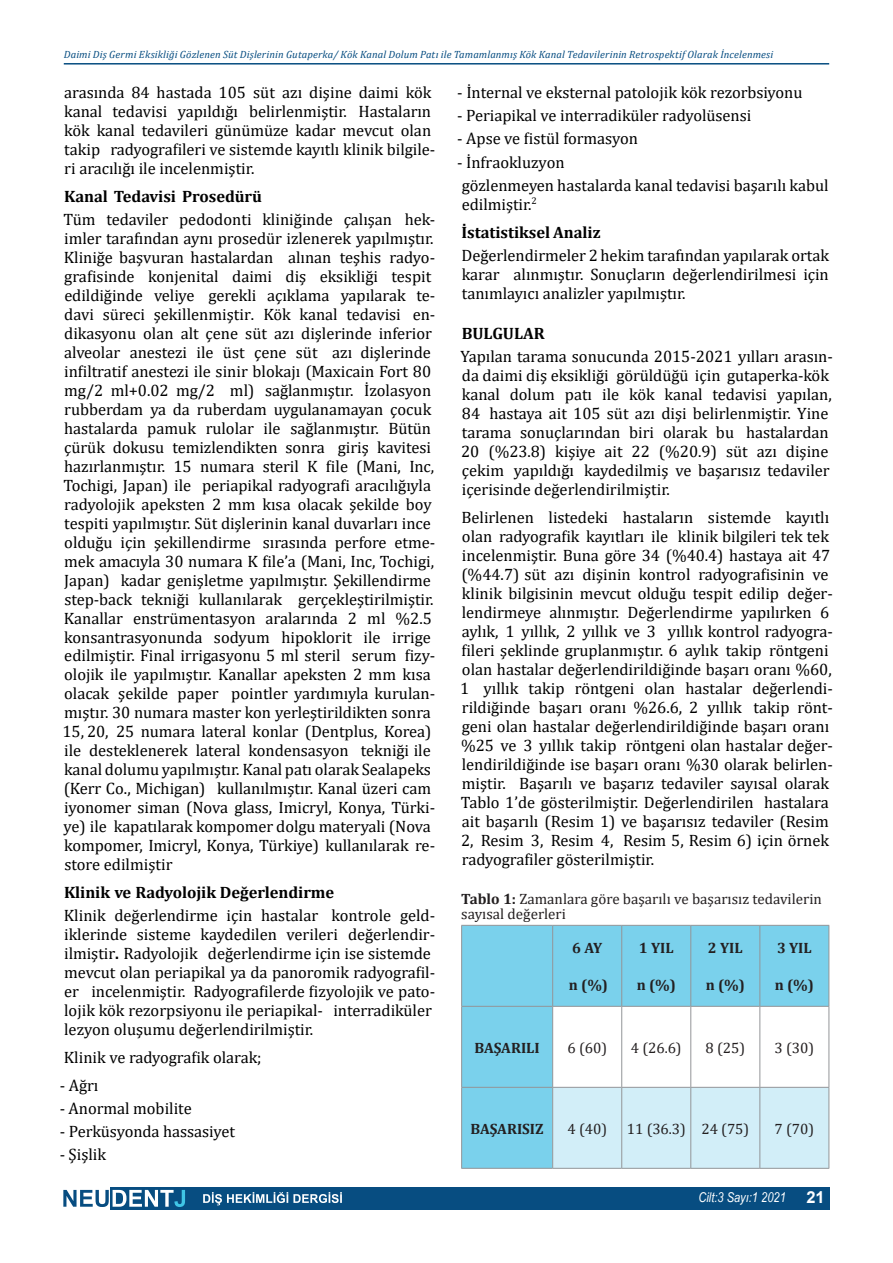
<style>
.page{position:relative;width:893px;height:1263px;background:#fff}
.page>*{position:absolute;margin:0;border:0;box-sizing:border-box;transform-origin:0 0}
.t1{font:16.5px/19px "Cambria";letter-spacing:-.005em;color:#000}
.t2{font:700 16.5px/27.9px "Cambria";letter-spacing:-.005em;color:#000}
.t3{font:15px/15px "Cambria";color:#231f20}
.t4{font:700 15px "Cambria";color:#231f20}
.t5{font:italic 13.5px "Arial Narrow";color:#fff}
.t6{font:italic 10.5px "Cambria";letter-spacing:.01em;color:#074d81}
.s1{font-weight:700}
.s2{font-weight:400}
.s3{font-family:"Arial";font-weight:700;font-style:normal;font-size:16.5px}
</style>
<div class="page">
<div style="left:110px;top:1187px;width:719px;height:22px;background:#074d81"></div>
<svg style="left:63px;top:1190px;width:122px;height:17px"></svg>
<svg style="left:203px;top:1192px;width:139px;height:13px"></svg>
<hr style="left:64px;top:63px;width:765px;height:2px;background:#074d81">
<svg style="left:462px;top:926px;width:366px;height:242px;fill:#7ad1ec"></svg>
<div style="left:553px;top:1088px;width:275px;height:80px;background:#d2eef8"></div>
<hr style="left:461px;top:925px;width:92px;height:1px;background:#939598">
<hr style="left:461px;top:926px;width:1px;height:80px;background:#939598">
<hr style="left:553px;top:925px;width:69px;height:1px;background:#939598">
<hr style="left:552px;top:926px;width:1px;height:80px;background:#939598">
<hr style="left:622px;top:925px;width:69px;height:1px;background:#939598">
<hr style="left:621px;top:926px;width:1px;height:80px;background:#939598">
<hr style="left:691px;top:925px;width:69px;height:1px;background:#939598">
<hr style="left:690px;top:926px;width:1px;height:80px;background:#939598">
<hr style="left:760px;top:925px;width:69px;height:1px;background:#939598">
<hr style="left:759px;top:926px;width:1px;height:80px;background:#939598">
<hr style="left:828px;top:926px;width:1px;height:80px;background:#939598">
<hr style="left:461px;top:1006px;width:92px;height:1px;background:#939598">
<hr style="left:461px;top:1007px;width:1px;height:80px;background:#939598">
<hr style="left:553px;top:1006px;width:69px;height:1px;background:#939598">
<hr style="left:552px;top:1007px;width:1px;height:80px;background:#939598">
<hr style="left:622px;top:1006px;width:69px;height:1px;background:#939598">
<hr style="left:621px;top:1007px;width:1px;height:80px;background:#939598">
<hr style="left:691px;top:1006px;width:69px;height:1px;background:#939598">
<hr style="left:690px;top:1007px;width:1px;height:80px;background:#939598">
<hr style="left:760px;top:1006px;width:69px;height:1px;background:#939598">
<hr style="left:759px;top:1007px;width:1px;height:80px;background:#939598">
<hr style="left:828px;top:1007px;width:1px;height:80px;background:#939598">
<hr style="left:461px;top:1087px;width:92px;height:1px;background:#939598">
<hr style="left:461px;top:1088px;width:1px;height:80px;background:#939598">
<hr style="left:553px;top:1087px;width:69px;height:1px;background:#939598">
<hr style="left:552px;top:1088px;width:1px;height:80px;background:#939598">
<hr style="left:622px;top:1087px;width:69px;height:1px;background:#939598">
<hr style="left:621px;top:1088px;width:1px;height:80px;background:#939598">
<hr style="left:691px;top:1087px;width:69px;height:1px;background:#939598">
<hr style="left:690px;top:1088px;width:1px;height:80px;background:#939598">
<hr style="left:760px;top:1087px;width:69px;height:1px;background:#939598">
<hr style="left:759px;top:1088px;width:1px;height:80px;background:#939598">
<hr style="left:828px;top:1088px;width:1px;height:80px;background:#939598">
<hr style="left:461px;top:1168px;width:92px;height:1px;background:#939598">
<hr style="left:553px;top:1168px;width:69px;height:1px;background:#939598">
<hr style="left:622px;top:1168px;width:69px;height:1px;background:#939598">
<hr style="left:691px;top:1168px;width:69px;height:1px;background:#939598">
<hr style="left:760px;top:1168px;width:69px;height:1px;background:#939598">
<p class="t6" style="left:64px;top:47px;width:711px">Daimi Diş Germi Eksikliği Gözlenen Süt Dişlerinin Gutaperka/ Kök Kanal Dolum Patı ile Tamamlanmış Kök Kanal Tedavilerinin Retrospektif Olarak İncelenmesi</p>
<p class="t1" style="left:64px;top:83px;width:373px">arasında 84 hastada 105 süt azı dişine daimi kök kanal tedavisi yapıldığı belirlenmiştir. Hastaların kök kanal tedavileri günümüze kadar mevcut olan takip radyografileri ve sistemde kayıtlı klinik bilgile&shy;ri aracılığı ile incelenmiştir.</p>
<p class="t2" style="left:64px;top:182px;width:199px">Kanal Tedavisi Prosedürü</p>
<p class="t1" style="left:62px;top:210px;width:374px">Tüm tedaviler pedodonti kliniğinde çalışan hek&shy;imler tarafından aynı prosedür izlenerek yapılmıştır.<br>Kliniğe başvuran hastalardan alınan teşhis radyo&shy;grafisinde konjenital daimi diş eksikliği tespit edildiğinde veliye gerekli açıklama yapılarak te&shy;davi süreci şekillenmiştir. Kök kanal tedavisi en&shy;dikasyonu olan alt çene süt azı dişlerinde inferior alveolar anestezi ile üst çene süt azı dişlerinde infiltratif anestezi ile sinir blokajı (Maxicain Fort 80 mg/2 ml+0.02 mg/2 ml) sağlanmıştır. İzolasyon rubberdam ya da ruberdam uygulanamayan çocuk hastalarda pamuk rulolar ile sağlanmıştır. Bütün çürük dokusu temizlendikten sonra giriş kavitesi hazırlanmıştır. 15 numara steril K file (Mani, Inc, Tochigi, Japan) ile periapikal radyografi aracılığıyla radyolojik apeksten 2 mm kısa olacak şekilde boy tespiti yapılmıştır. Süt dişlerinin kanal duvarları ince olduğu için şekillendirme sırasında perfore etme&shy;mek amacıyla 30 numara K file’a (Mani, Inc, Tochigi, Japan) kadar genişletme yapılmıştır. Şekillendirme step-back tekniği kullanılarak gerçekleştirilmiştir.<br>Kanallar enstrümentasyon aralarında 2 ml %2.5 konsantrasyonunda sodyum hipoklorit ile irrige edilmiştir. Final irrigasyonu 5 ml steril serum fizy&shy;olojik ile yapılmıştır. Kanallar apeksten 2 mm kısa olacak şekilde paper pointler yardımıyla kurulan&shy;mıştır. 30 numara master kon yerleştirildikten sonra 15, 20, 25 numara lateral konlar (Dentplus, Korea) ile desteklenerek lateral kondensasyon tekniği ile kanal dolumu yapılmıştır. Kanal patı olarak Sealapeks (Kerr Co., Michigan) kullanılmıştır. Kanal üzeri cam iyonomer siman (Nova glass, Imicryl, Konya, Türki&shy;ye) ile kapatılarak kompomer dolgu materyali (Nova kompomer, Imicryl, Konya, Türkiye) kullanılarak re&shy;store edilmiştir</p>
<p class="t2" style="left:64px;top:878px;width:272px">Klinik ve Radyolojik Değerlendirme</p>
<p class="t1" style="left:64px;top:906px;width:373px">Klinik değerlendirme için hastalar kontrole geld&shy;iklerinde sisteme kaydedilen verileri değerlendir&shy;ilmiştir<span class="s1">.</span> Radyolojik değerlendirme için ise sistemde mevcut olan periapikal ya da panoromik radyografil&shy;er incelenmiştir. Radyografilerde fizyolojik ve pato&shy;lojik kök rezorpsiyonu ile periapikal- interradiküler lezyon oluşumu değerlendirilmiştir.</p>
<p class="t1" style="left:64px;top:1048px;width:199px">Klinik ve radyografik olarak;</p>
<p class="t1" style="left:60px;top:1075px;width:40px">- Ağrı</p>
<p class="t1" style="left:60px;top:1099px;width:134px">- Anormal mobilite</p>
<p class="t1" style="left:60px;top:1122px;width:177px">- Perküsyonda hassasiyet</p>
<p class="t1" style="left:60px;top:1145px;width:48px">- Şişlik</p>
<p class="t1" style="left:457px;top:83px;width:347px">- İnternal ve eksternal patolojik kök rezorbsiyonu</p>
<p class="t1" style="left:457px;top:106px;width:296px">- Periapikal ve interradiküler radyolüsensi</p>
<p class="t1" style="left:457px;top:129px;width:182px">- Apse ve fistül formasyon</p>
<p class="t1" style="left:457px;top:150px;width:373px;line-height:23.2px">- İnfraokluzyon<br>gözlenmeyen hastalarda kanal tedavisi başarılı kabul</p>
<p class="t2" style="left:462px;top:190px;width:141px"><span class="s2">edilmiştir.</span><sup>2<br></sup>İstatistiksel Analiz</p>
<p class="t1" style="left:462px;top:246px;width:369px;text-align:justify">Değerlendirmeler 2 hekim tarafından yapılarak ortak karar alınmıştır. Sonuçların değerlendirilmesi için tanımlayıcı analizler yapılmıştır.</p>
<p class="t2" style="left:462px;top:319px;width:84px">BULGULAR</p>
<p class="t1" style="left:461px;top:347px;width:374px">Yapılan tarama sonucunda 2015-2021 yılları arasın&shy;da daimi diş eksikliği görüldüğü için gutaperka-kök kanal dolum patı ile kök kanal tedavisi yapılan, 84 hastaya ait 105 süt azı dişi belirlenmiştir. Yine tarama sonuçlarından biri olarak bu hastalardan 20 (%23.8) kişiye ait 22 (%20.9) süt azı dişine çekim yapıldığı kaydedilmiş ve başarısız tedaviler içerisinde değerlendirilmiştir.</p>
<p class="t1" style="left:460px;top:508px;width:374px">Belirlenen listedeki hastaların sistemde kayıtlı olan radyografik kayıtları ile klinik bilgileri tek tek incelenmiştir. Buna göre 34 (%40.4) hastaya ait 47 (%44.7) süt azı dişinin kontrol radyografisinin ve klinik bilgisinin mevcut olduğu tespit edilip değer&shy;lendirmeye alınmıştır. Değerlendirme yapılırken 6 aylık, 1 yıllık, 2 yıllık ve 3 yıllık kontrol radyogra&shy;fileri şeklinde gruplanmıştır. 6 aylık takip röntgeni olan hastalar değerlendirildiğinde başarı oranı %60, 1 yıllık takip röntgeni olan hastalar değerlendi&shy;rildiğinde başarı oranı %26.6, 2 yıllık takip rönt&shy;geni olan hastalar değerlendirildiğinde başarı oranı %25 ve 3 yıllık takip röntgeni olan hastalar değer&shy;lendirildiğinde ise başarı oranı %30 olarak belirlen&shy;miştir. Başarılı ve başarız tedaviler sayısal olarak Tablo 1’de gösterilmiştir. Değerlendirilen hastalara ait başarılı (Resim 1) ve başarısız tedaviler (Resim 2, Resim 3, Resim 4, Resim 5, Resim 6) için örnek radyografiler gösterilmiştir.</p>
<p class="t3" style="left:461px;top:891px;width:362px"><span class="s1">Tablo 1:</span> Zamanlara göre başarılı ve başarısız tedavilerin sayısal değerleri</p>
<p class="t4" style="left:572px;top:937px;width:31px">6 AY</p>
<p class="t4" style="left:569px;top:975px;width:41px">n (%)</p>
<p class="t4" style="left:639px;top:937px;width:36px">1 YIL</p>
<p class="t4" style="left:637px;top:975px;width:41px">n (%)</p>
<p class="t4" style="left:708px;top:937px;width:36px">2 YIL</p>
<p class="t4" style="left:706px;top:975px;width:41px">n (%)</p>
<p class="t4" style="left:777px;top:937px;width:36px">3 YIL</p>
<p class="t4" style="left:775px;top:975px;width:41px">n (%)</p>
<p class="t4" style="left:475px;top:1037px;width:67px">BAŞARILI</p>
<p class="t3" style="left:567px;top:1040px;width:41px">6 (60)</p>
<p class="t3" style="left:631px;top:1040px;width:52px">4 (26.6)</p>
<p class="t3" style="left:705px;top:1040px;width:41px">8 (25)</p>
<p class="t3" style="left:775px;top:1040px;width:41px">3 (30)</p>
<p class="t4" style="left:471px;top:1118px;width:75px">BAŞARISIZ</p>
<p class="t3" style="left:567px;top:1121px;width:41px">4 (40)</p>
<p class="t3" style="left:627px;top:1121px;width:124px">11 (36.3) 24 (75)</p>
<p class="t3" style="left:774px;top:1121px;width:41px">7 (70)</p>
<p class="t5" style="left:698px;top:1188px;width:128px">Cilt:3 Sayı:1 2021 <span class="s3">21</span></p>
</div>
